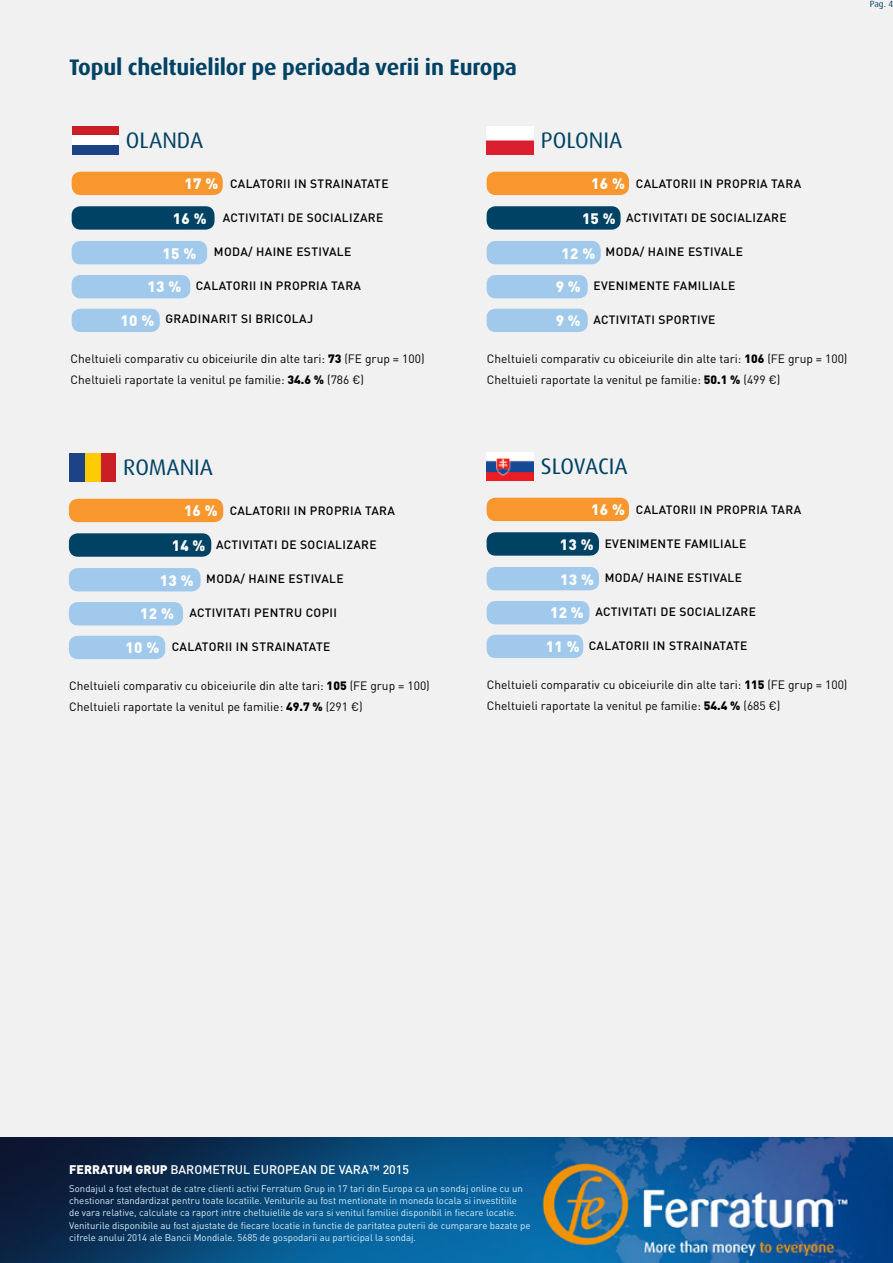
<style>
.page{position:relative;width:893px;height:1263px;background:#f1f1f2}
.page>*{position:absolute;margin:0;border:0;box-sizing:border-box;transform-origin:0 0}
.t1{font:700 22.5px "Dax Pro";letter-spacing:-.01em;color:#004263}
.t2{font:22.5px "Dax Pro";color:#004263}
.t3{font:900 15px "DINOT";letter-spacing:.02em;color:#fff}
.t4{font:500 12.3px "DINOT";color:#fff}
.t5{font:12px/21px "DINOT";color:#000}
.t6{font:500 12px "DINOT";letter-spacing:.03em;color:#000}
.t7{font:9.6px/12.3px "DINOT";color:#d7f0fc}
.t8{font:9px "Dax Pro";color:#004263}
.s1{font-weight:900}
</style>
<div class="page">
<div style="left:72px;top:172px;width:151px;height:23px;background:#f8972d;border-radius:9px"></div>
<div style="left:487px;top:172px;width:142px;height:23px;background:#f8972d;border-radius:9px"></div>
<div style="left:487px;top:498px;width:142px;height:23px;background:#f8972d;border-radius:9px"></div>
<div style="left:69px;top:499px;width:154px;height:23px;background:#f8972d;border-radius:9px"></div>
<div style="left:72px;top:206px;width:143px;height:24px;background:#004263;border-radius:9px"></div>
<div style="left:487px;top:206px;width:134px;height:24px;background:#004263;border-radius:9px"></div>
<div style="left:487px;top:532px;width:112px;height:24px;background:#004263;border-radius:9px"></div>
<div style="left:69px;top:533px;width:142px;height:24px;background:#004263;border-radius:9px"></div>
<div style="left:72px;top:241px;width:135px;height:23px;background:#a0c9ec;border-radius:9px"></div>
<div style="left:487px;top:241px;width:114px;height:23px;background:#a0c9ec;border-radius:9px"></div>
<div style="left:487px;top:567px;width:112px;height:23px;background:#a0c9ec;border-radius:9px"></div>
<div style="left:69px;top:568px;width:132px;height:23px;background:#a0c9ec;border-radius:9px"></div>
<div style="left:72px;top:275px;width:118px;height:23px;background:#a0c9ec;border-radius:9px"></div>
<div style="left:487px;top:275px;width:101px;height:23px;background:#a0c9ec;border-radius:9px"></div>
<div style="left:487px;top:601px;width:102px;height:23px;background:#a0c9ec;border-radius:9px"></div>
<div style="left:69px;top:602px;width:114px;height:23px;background:#a0c9ec;border-radius:9px"></div>
<div style="left:72px;top:309px;width:88px;height:23px;background:#a0c9ec;border-radius:9px"></div>
<div style="left:487px;top:309px;width:101px;height:23px;background:#a0c9ec;border-radius:9px"></div>
<div style="left:487px;top:635px;width:96px;height:23px;background:#a0c9ec;border-radius:9px"></div>
<div style="left:69px;top:636px;width:96px;height:23px;background:#a0c9ec;border-radius:9px"></div>
<div style="left:72px;top:126px;width:47px;height:10px;background:#c91f25"></div>
<div style="left:72px;top:136px;width:47px;height:9px;background:#fff"></div>
<div style="left:72px;top:145px;width:47px;height:9px;background:#1c4386"></div>
<img style="left:487px;top:126px;width:47px;height:28px">
<img style="left:487px;top:452px;width:47px;height:28px">
<div style="left:100px;top:453px;width:16px;height:28px;background:#c91f25"></div>
<div style="left:85px;top:453px;width:15px;height:28px;background:#ffcb05"></div>
<div style="left:69px;top:453px;width:16px;height:28px;background:#1c4386"></div>
<img style="left:0;top:1137px;width:893px;height:126px">
<h1 class="t1" style="left:69px;top:52px;width:450px">Topul cheltuielilor pe perioada verii in Europa</h1>
<h1 class="t2" style="left:126px;top:126px;width:79px">OLANDA</h1>
<h1 class="t2" style="left:541px;top:126px;width:83px">POLONIA</h1>
<h2 class="t3" style="left:184px;top:174px;width:35px">17 %</h2>
<h2 class="t3" style="left:591px;top:174px;width:35px">16 %</h2>
<p class="t6" style="left:230px;top:176px;width:160px">CALATORII IN STRAINATATE</p>
<p class="t6" style="left:223px;top:209px;width:162px">ACTIVITATI DE SOCIALIZARE</p>
<p class="t6" style="left:626px;top:209px;width:162px">ACTIVITATI DE SOCIALIZARE</p>
<p class="t6" style="left:636px;top:176px;width:167px">CALATORII IN PROPRIA TARA</p>
<h2 class="t3" style="left:173px;top:208px;width:35px">16 %</h2>
<h2 class="t3" style="left:582px;top:208px;width:35px">15 %</h2>
<p class="t6" style="left:214px;top:243px;width:139px">MODA/ HAINE ESTIVALE</p>
<p class="t6" style="left:606px;top:243px;width:139px">MODA/ HAINE ESTIVALE</p>
<h2 class="t3" style="left:162px;top:243px;width:35px">15 %</h2>
<h2 class="t3" style="left:561px;top:243px;width:35px">12 %</h2>
<h2 class="t3" style="left:147px;top:276px;width:35px">13 %</h2>
<h2 class="t3" style="left:556px;top:276px;width:27px">9 %</h2>
<p class="t6" style="left:196px;top:278px;width:167px">CALATORII IN PROPRIA TARA</p>
<p class="t6" style="left:593px;top:278px;width:143px">EVENIMENTE FAMILIALE</p>
<p class="t6" style="left:165px;top:310px;width:149px">GRADINARIT SI BRICOLAJ</p>
<h2 class="t3" style="left:121px;top:310px;width:35px">10 %</h2>
<h2 class="t3" style="left:556px;top:310px;width:27px">9 %</h2>
<p class="t6" style="left:593px;top:311px;width:123px">ACTIVITATI SPORTIVE</p>
<p class="t5" style="left:71px;top:348px;width:355px">Cheltuieli comparativ cu obiceiurile din alte tari: <span class="s1">73</span> (FE grup = 100)<br>Cheltuieli raportate la venitul pe familie: <span class="s1">34.6 %</span> (786 €)</p>
<p class="t5" style="left:487px;top:347px;width:362px">Cheltuieli comparativ cu obiceiurile din alte tari: <span class="s1">106</span> (FE grup = 100)<br>Cheltuieli raportate la venitul pe familie: <span class="s1">50.1 %</span> (499 €)</p>
<p class="t8" style="left:870px;top:-2px;width:25px">Pag. 4</p>
<h1 class="t2" style="left:123px;top:453px;width:91px">ROMANIA</h1>
<h1 class="t2" style="left:541px;top:452px;width:88px">SLOVACIA</h1>
<h2 class="t3" style="left:184px;top:501px;width:35px">16 %</h2>
<h2 class="t3" style="left:591px;top:500px;width:35px">16 %</h2>
<p class="t6" style="left:230px;top:503px;width:167px">CALATORII IN PROPRIA TARA</p>
<p class="t6" style="left:636px;top:502px;width:167px">CALATORII IN PROPRIA TARA</p>
<p class="t6" style="left:216px;top:536px;width:162px">ACTIVITATI DE SOCIALIZARE</p>
<p class="t6" style="left:605px;top:535px;width:143px">EVENIMENTE FAMILIALE</p>
<h2 class="t3" style="left:172px;top:535px;width:35px">14 %</h2>
<h2 class="t3" style="left:560px;top:534px;width:35px">13 %</h2>
<p class="t6" style="left:206px;top:571px;width:139px">MODA/ HAINE ESTIVALE</p>
<p class="t6" style="left:605px;top:569px;width:139px">MODA/ HAINE ESTIVALE</p>
<h2 class="t3" style="left:160px;top:570px;width:35px">13 %</h2>
<h2 class="t3" style="left:560px;top:569px;width:35px">13 %</h2>
<h2 class="t3" style="left:140px;top:604px;width:35px">12 %</h2>
<h2 class="t3" style="left:550px;top:602px;width:35px">12 %</h2>
<p class="t6" style="left:189px;top:605px;width:149px">ACTIVITATI PENTRU COPII</p>
<p class="t6" style="left:595px;top:604px;width:162px">ACTIVITATI DE SOCIALIZARE</p>
<p class="t6" style="left:172px;top:638px;width:160px">CALATORII IN STRAINATATE</p>
<p class="t6" style="left:589px;top:637px;width:160px">CALATORII IN STRAINATATE</p>
<h2 class="t3" style="left:126px;top:637px;width:35px">10 %</h2>
<h2 class="t3" style="left:546px;top:636px;width:35px">11 %</h2>
<p class="t5" style="left:69px;top:674px;width:362px">Cheltuieli comparativ cu obiceiurile din alte tari: <span class="s1">105</span> (FE grup = 100)<br>Cheltuieli raportate la venitul pe familie: <span class="s1">49.7 %</span> (291 €)</p>
<p class="t5" style="left:487px;top:673px;width:362px">Cheltuieli comparativ cu obiceiurile din alte tari: <span class="s1">115</span> (FE grup = 100)<br>Cheltuieli raportate la venitul pe familie: <span class="s1">54.4 %</span> (685 €)</p>
<p class="t4" style="left:69px;top:1161px;width:341px"><span class="s1">FERRATUM GRUP</span> BAROMETRUL EUROPEAN DE VARA™ 2015</p>
<p class="t7" style="left:69px;top:1182px;width:463px">Sondajul a fost efectuat de catre clienti activi Ferratum Grup in 17 tari din Europa ca un sondaj online cu un chestionar standardizat pentru toate locatiile. Veniturile au fost mentionate in moneda locala si investitiile<br>de vara relative, calculate ca raport intre cheltuielile de vara si venitul familiei disponibil in fiecare locatie.<br>Veniturile disponibile au fost ajustate de fiecare locatie in functie de paritatea puterii de cumparare bazate pe cifrele anului 2014 ale Bancii Mondiale. 5685 de gospodarii au participal la sondaj.</p>
</div>
